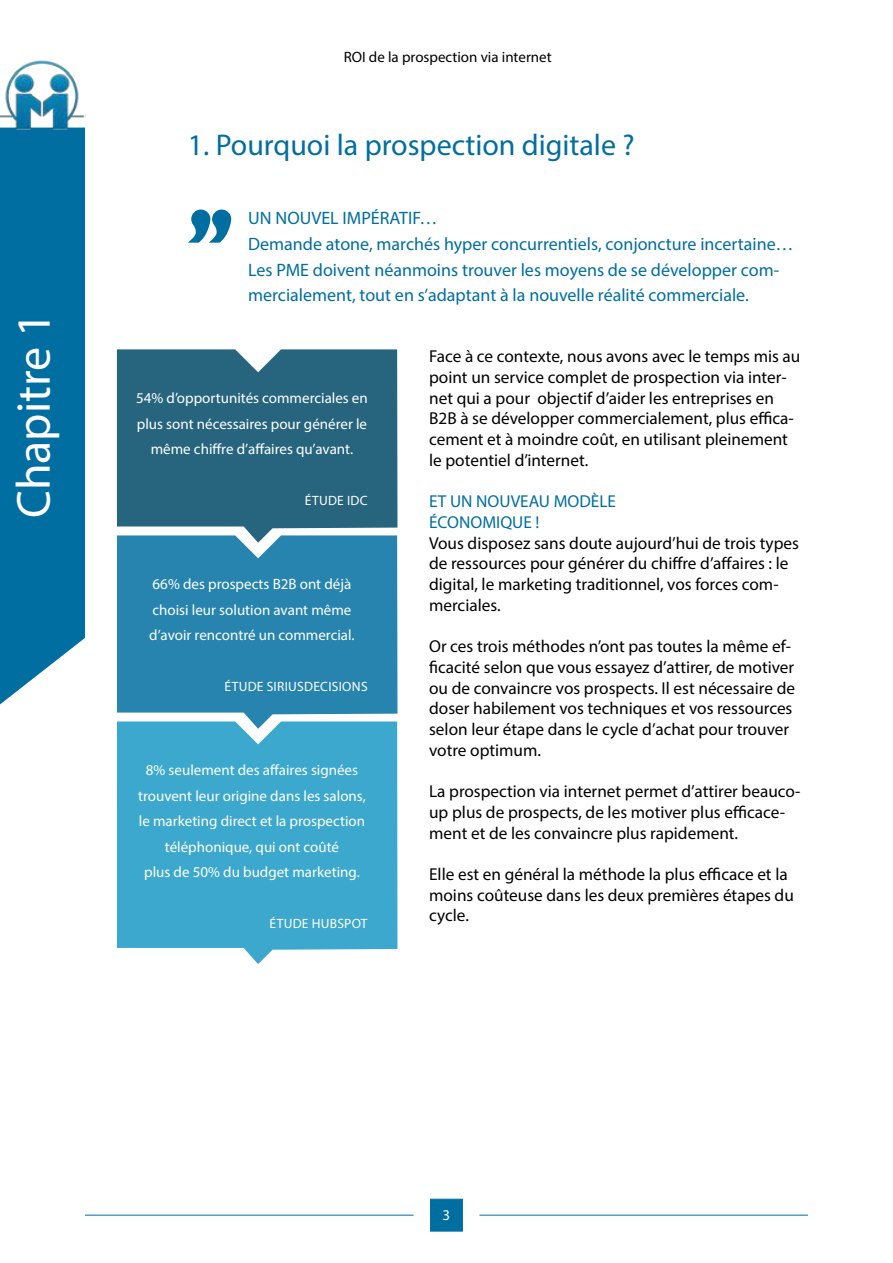
<style>
.page{position:relative;width:893px;height:1263px;background:#fff}
.page>*{position:absolute;margin:0;border:0;box-sizing:border-box;transform-origin:0 0}
.t1{font:48px "Myriad Pro";color:#fff}
.t2{font:30px "Myriad Pro";color:#006ea0}
.t3{font:18px/25.5px "Myriad Pro";color:#006ea0}
.t4{font:17.25px/20.7px "Myriad Pro";color:#000}
.t5{font:17.25px/20.7px "Myriad Pro";color:#006ea0}
.t6{font:15px/25.5px "Myriad Pro";color:#fff;text-align:center}
.t7{font:15px "Myriad Pro";color:#000}
.t8{font:13.5px "Myriad Pro";letter-spacing:.02em;color:#fff}
</style>
<div class="page">
<div style="left:430px;top:1199px;width:33px;height:32px;background:#006ea0;border:1px solid #006ea0"></div>
<hr style="left:85px;top:1215px;width:329px;height:1px;background:#006ea0">
<hr style="left:479px;top:1215px;width:329px;height:1px;background:#006ea0">
<div style="left:0;top:134px;width:85px;height:570px;background:#006ea0"></div>
<svg style="left:188px;top:210px;width:44px;height:33px"></svg>
<img style="left:0;top:60px;width:85px;height:74px">
<div style="left:117px;top:349px;width:280px;height:186px;background:#27657e"></div>
<div style="left:117px;top:535px;width:280px;height:186px;background:#2784ae"></div>
<svg style="left:117px;top:721px;width:280px;height:243px;background:#4aadd1"></svg>
<h1 class="t1" style="left:4px;top:518px;width:208px;rotate:-90deg">Chapitre 1</h1>
<p class="t7" style="left:344px;top:48px;width:210px">ROI de la prospection via internet</p>
<h2 class="t2" style="left:188px;top:127px;width:448px">1. Pourquoi la prospection digitale ?</h2>
<p class="t3" style="left:248px;top:205px;width:547px">UN NOUVEL IMPÉRATIF…<br>Demande atone, marchés hyper concurrentiels, conjoncture incertaine… Les PME doivent néanmoins trouver les moyens de se développer com&shy;mercialement, tout en s’adaptant à la nouvelle réalité commerciale.</p>
<p class="t6" style="left:136px;top:385px;width:233px">54% d’opportunités commerciales en plus sont nécessaires pour générer le même chiffre d’affaires qu’avant.</p>
<p class="t8" style="left:305px;top:492px;width:55px">étude IDC</p>
<p class="t6" style="left:149px;top:571px;width:207px;text-align:left">66% des prospects B2B ont déjà choisi leur solution avant même d’avoir rencontré un commercial.</p>
<p class="t8" style="left:225px;top:678px;width:49px">étude Siriu</p>
<p class="t8" style="left:297px;top:678px;width:72px">sDecisions</p>
<p class="t6" style="left:138px;top:757px;width:229px">8% seulement des affaires signées trouvent leur origine dans les salons, le marketing direct et la prospection téléphonique, qui ont coûté<br>plus de 50% du budget marketing.</p>
<p class="t8" style="left:270px;top:915px;width:100px">étude Hubspot</p>
<p class="t4" style="left:429px;top:346px;width:373px">Face à ce contexte, nous avons avec le temps mis au point un service complet de prospection via inter&shy;net qui a pour objectif d’aider les entreprises en B2B à se développer commercialement, plus effica&shy;cement et à moindre coût, en utilisant pleinement le potentiel d’internet.</p>
<p class="t5" style="left:429px;top:491px;width:179px">ET UN NOUVEAU MODÈLE<br>ÉCONOMIQUE !</p>
<p class="t4" style="left:429px;top:532px;width:371px">Vous disposez sans doute aujourd’hui de trois types de ressources pour générer du chiffre d’affaires : le digital, le marketing traditionnel, vos forces com&shy;merciales.</p>
<p class="t4" style="left:429px;top:636px;width:367px">Or ces trois méthodes n’ont pas toutes la même ef&shy;ficacité selon que vous essayez d’attirer, de motiver ou de convaincre vos prospects. Il est nécessaire de doser habilement vos techniques et vos ressources selon leur étape dans le cycle d’achat pour trouver votre optimum.</p>
<p class="t4" style="left:429px;top:781px;width:373px">La prospection via internet permet d’attirer beauco&shy;up plus de prospects, de les motiver plus efficace&shy;ment et de les convaincre plus rapidement.</p>
<p class="t4" style="left:429px;top:863px;width:366px">Elle est en général la méthode la plus efficace et la moins coûteuse dans les deux premières étapes du cycle.</p>
<p class="t6" style="left:443px;top:1202px;width:9px">3</p>
</div>
